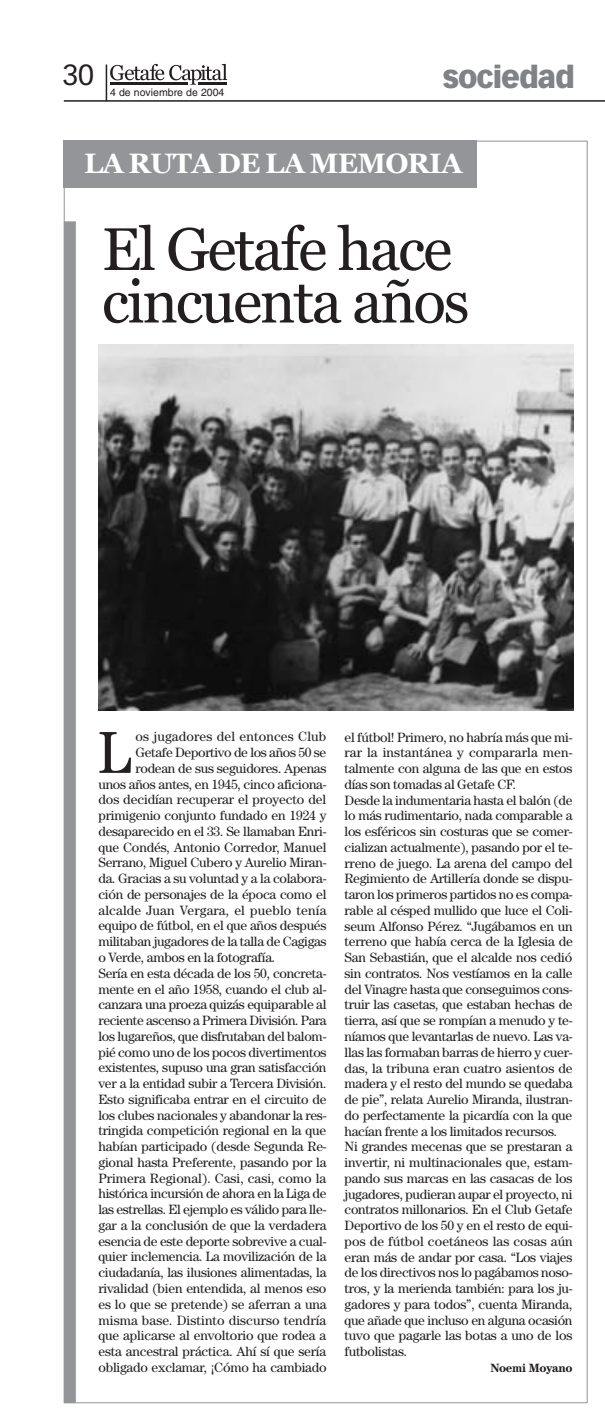
<style>
.page{position:relative;width:605px;height:1421px;background:#fff}
.page>*{position:absolute;margin:0;border:0;box-sizing:border-box;transform-origin:0 0}
.t1{font:60px/52.5px "Georgia";letter-spacing:-.035em;color:#231f20}
.t2{font:59.25px "Century";color:#231f20}
.t3{font:900 30px "Vectora LH";letter-spacing:-.035em;color:#808285}
.t4{font:28.5px "Vectora LH";color:#231f20}
.t5{font:700 28.05px "Georgia";letter-spacing:-.03em;color:#fff}
.t6{font:13.5px/15.8px "Century";letter-spacing:-.02em;color:#231f20}
.t7{font:13.5px "Century";letter-spacing:.01em;color:#231f20}
.t8{font:13.5px "Century";color:#231f20}
.t9{font:13.5px "Century";letter-spacing:.005em;color:#231f20}
.t10{font:700 12px "Century";letter-spacing:-.035em;color:#231f20}
.t11{font:10.5px "Helvetica";color:#231f20}
</style>
<div class="page">
<hr style="left:64px;top:100px;width:540px;height:2px;background:#231f20">
<svg style="left:110px;top:64px;width:117px;height:21px"></svg>
<hr style="left:110px;top:82px;width:78px;height:3px;background:#231f20">
<hr style="left:198px;top:82px;width:29px;height:3px;background:#231f20">
<hr style="left:106px;top:64px;width:1px;height:37px;background:#231f20">
<div style="left:64px;top:141px;width:412px;height:47px;background:#939598"></div>
<div style="left:64px;top:221px;width:12px;height:1181px;background:#939598"></div>
<img style="left:99px;top:345px;width:474px;height:365px">
<p class="t4" style="left:62px;top:63px;width:33px">30</p>
<p class="t11" style="left:110px;top:89px;width:116px">4 de noviembre de 2004</p>
<p class="t3" style="left:442px;top:65px;width:134px">sociedad</p>
<p class="t5" style="left:84px;top:148px;width:379px">LA RUTA DE LA MEMORIA</p>
<p class="t1" style="left:102px;top:223px;width:369px">El Getafe hace cincuenta aÒos</p>
<p class="t2" style="left:98px;top:732px;width:34px">L</p>
<p class="t7" style="left:135px;top:732px;width:192px">os jugadores del entonces Club</p>
<p class="t6" style="left:135px;top:745px;width:192px">Getafe Deportivo de los años 50 se</p>
<p class="t6" style="left:135px;top:761px;width:192px">rodean de sus seguidores. Apenas</p>
<p class="t6" style="left:98px;top:777px;width:229px">unos años antes, en 1945, cinco aficiona-</p>
<p class="t6" style="left:98px;top:793px;width:229px">dos decidían recuperar el proyecto del</p>
<p class="t6" style="left:98px;top:809px;width:229px">primigenio conjunto fundado en 1924 y</p>
<p class="t6" style="left:98px;top:824px;width:229px">desaparecido en el 33. Se llamaban Enri-</p>
<p class="t6" style="left:98px;top:840px;width:229px">que Condés, Antonio Corredor, Manuel</p>
<p class="t6" style="left:98px;top:856px;width:229px">Serrano, Miguel Cubero y Aurelio Miran-</p>
<p class="t6" style="left:98px;top:872px;width:229px">da. Gracias a su voluntad y a la colabora-</p>
<p class="t6" style="left:98px;top:887px;width:229px">ción de personajes de la época como el</p>
<p class="t7" style="left:98px;top:905px;width:229px">alcalde Juan Vergara, el pueblo tenía</p>
<p class="t6" style="left:98px;top:919px;width:229px">equipo de fútbol, en el que años después</p>
<p class="t6" style="left:98px;top:935px;width:229px">militaban jugadores de la talla de Cagigas</p>
<p class="t6" style="left:98px;top:950px;width:178px">o Verde, ambos en la fotografía.</p>
<p class="t6" style="left:98px;top:966px;width:229px">Sería en esta década de los 50, concreta-</p>
<p class="t6" style="left:98px;top:982px;width:229px">mente en el año 1958, cuando el club al-</p>
<p class="t6" style="left:98px;top:998px;width:229px">canzara una proeza quizás equiparable al</p>
<p class="t6" style="left:98px;top:1013px;width:229px">reciente ascenso a Primera División. Para</p>
<p class="t6" style="left:98px;top:1029px;width:229px">los lugareños, que disfrutaban del balom-</p>
<p class="t6" style="left:98px;top:1045px;width:229px">pié como uno de los pocos divertimentos</p>
<p class="t6" style="left:98px;top:1061px;width:229px">existentes, supuso una gran satisfacción</p>
<p class="t6" style="left:98px;top:1076px;width:229px">ver a la entidad subir a Tercera División.</p>
<p class="t6" style="left:98px;top:1092px;width:229px">Esto significaba entrar en el circuito de</p>
<p class="t6" style="left:98px;top:1108px;width:229px">los clubes nacionales y abandonar la res-</p>
<p class="t6" style="left:98px;top:1124px;width:229px">tringida competición regional en la que</p>
<p class="t6" style="left:98px;top:1139px;width:229px">habían participado (desde Segunda Re-</p>
<p class="t6" style="left:98px;top:1155px;width:229px">gional hasta Preferente, pasando por la</p>
<p class="t8" style="left:98px;top:1173px;width:229px">Primera Regional). Casi, casi, como la</p>
<p class="t6" style="left:98px;top:1187px;width:229px">histórica incursión de ahora en la Liga de</p>
<p class="t6" style="left:98px;top:1202px;width:229px">las estrellas. El ejemplo es válido para lle-</p>
<p class="t6" style="left:98px;top:1218px;width:229px">gar a la conclusión de que la verdadera</p>
<p class="t6" style="left:98px;top:1234px;width:229px">esencia de este deporte sobrevive a cual-</p>
<p class="t6" style="left:98px;top:1250px;width:229px">quier inclemencia. La movilización de la</p>
<p class="t6" style="left:98px;top:1265px;width:229px">ciudadanía, las ilusiones alimentadas, la</p>
<p class="t6" style="left:98px;top:1281px;width:229px">rivalidad (bien entendida, al menos eso</p>
<p class="t6" style="left:98px;top:1297px;width:229px">es lo que se pretende) se aferran a una</p>
<p class="t9" style="left:98px;top:1315px;width:229px">misma base. Distinto discurso tendría</p>
<p class="t6" style="left:98px;top:1328px;width:229px">que aplicarse al envoltorio que rodea a</p>
<p class="t6" style="left:98px;top:1344px;width:229px">esta ancestral práctica. Ahí sí que sería</p>
<p class="t6" style="left:98px;top:1360px;width:229px">obligado exclamar, ¡Cómo ha cambiado</p>
<p class="t6" style="left:344px;top:730px;width:229px">el fútbol! Primero, no habría más que mi&shy;rar la instantánea y compararla men&shy;talmente con alguna de las que en estos días son tomadas al Getafe CF.<br>Desde la indumentaria hasta el balón (de lo más rudimentario, nada comparable a los esféricos sin costuras que se comer&shy;cializan actualmente), pasando por el te&shy;rreno de juego. La arena del campo del Regimiento de Artillería donde se dispu&shy;taron los primeros partidos no es compa&shy;rable al césped mullido que luce el Coli&shy;seum Alfonso Pérez. “Jugábamos en un terreno que había cerca de la Iglesia de San Sebastián, que el alcalde nos cedió sin contratos. Nos vestíamos en la calle del Vinagre hasta que conseguimos cons&shy;truir las casetas, que estaban hechas de tierra, así que se rompían a menudo y te&shy;níamos que levantarlas de nuevo. Las va&shy;llas las formaban barras de hierro y cuer&shy;das, la tribuna eran cuatro asientos de madera y el resto del mundo se quedaba de pie”, relata Aurelio Miranda, ilustran&shy;do perfectamente la picardía con la que hacían frente a los limitados recursos.<br>Ni grandes mecenas que se prestaran a invertir, ni multinacionales que, estam&shy;pando sus marcas en las casacas de los jugadores, pudieran aupar el proyecto, ni contratos millonarios. En el Club Getafe Deportivo de los 50 y en el resto de equi&shy;pos de fútbol coetáneos las cosas aún eran más de andar por casa. “Los viajes de los directivos nos lo pagábamos noso&shy;tros, y la merienda también: para los ju&shy;gadores y para todos”, cuenta Miranda, que añade que incluso en alguna ocasión tuvo que pagarle las botas a uno de los futbolistas.</p>
<p class="t10" style="left:490px;top:1363px;width:83px">Noemi Moyano</p>
</div>
